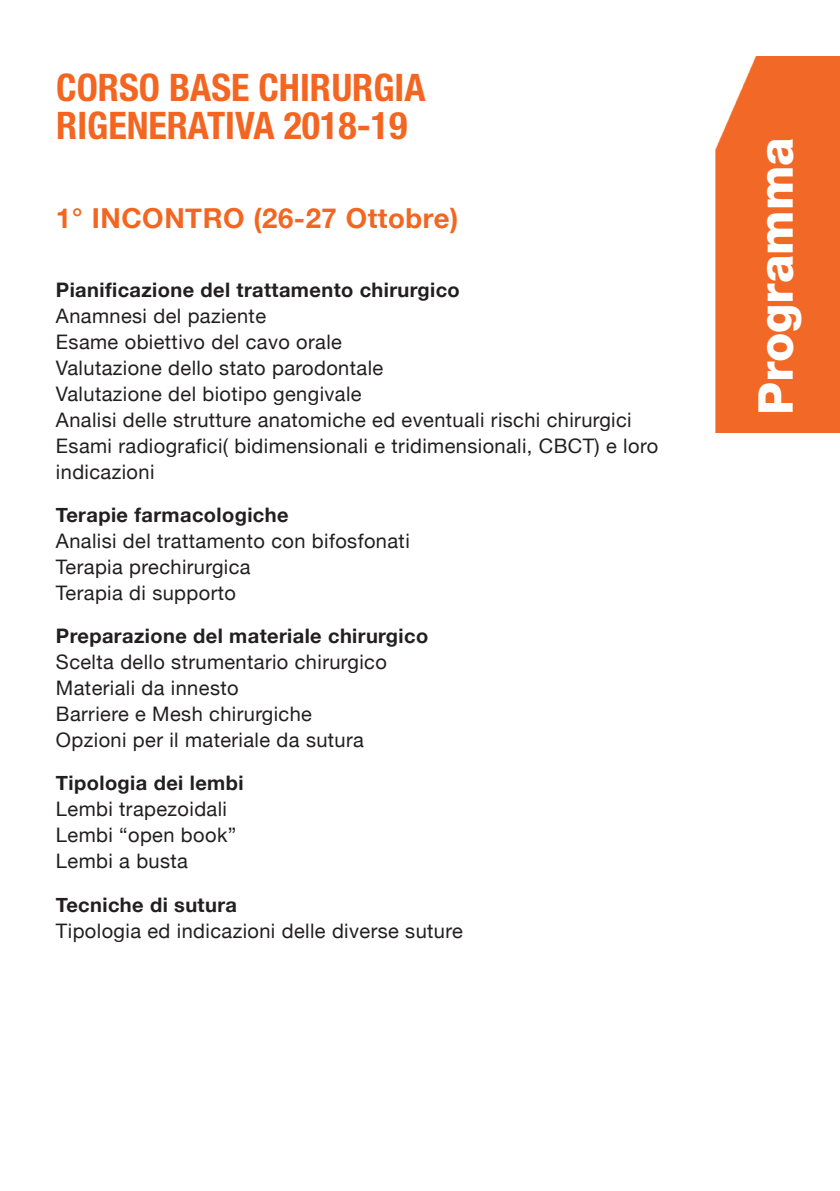
<style>
.page{position:relative;width:840px;height:1191px;background:#fff}
.page>*{position:absolute;margin:0;border:0;box-sizing:border-box;transform-origin:0 0}
.t1{font:800 48px "Helvetica Neue";color:#fff}
.t2{font:700 condensed 38px/37.6px "Helvetica Neue";color:#f36621}
.t3{font:700 27.6px "Helvetica Neue";letter-spacing:.02em;color:#f36621}
.t4{font:20px/26px "Helvetica Neue";letter-spacing:.02em;color:#231f20}
.t5{font:700 20px "Helvetica Neue";letter-spacing:.02em;color:#231f20}
</style>
<div class="page">
<div style="left:715px;top:57px;width:124px;height:375px;background:#f26826"></div>
<h2 class="t2" style="left:56px;top:66px;width:370px">CORSO BASE CHIRURGIA<br>RIGENERATIVA 2018-19</h2>
<h3 class="t3" style="left:56px;top:201px;width:403px">1° INCONTRO (26-27 Ottobre)</h3>
<p class="t5" style="left:56px;top:278px;width:405px">Pianificazione del trattamento chirurgico</p>
<p class="t4" style="left:56px;top:303px;width:603px">Anamnesi del paziente<br>Esame obiettivo del cavo orale<br>Valutazione dello stato parodontale<br>Valutazione del biotipo gengivale<br>Analisi delle strutture anatomiche ed eventuali rischi chirurgici Esami radiografici( bidimensionali e tridimensionali, CBCT) e loro indicazioni</p>
<p class="t5" style="left:56px;top:503px;width:234px">Terapie farmacologiche</p>
<p class="t4" style="left:56px;top:528px;width:355px">Analisi del trattamento con bifosfonati<br>Terapia prechirurgica<br>Terapia di supporto</p>
<p class="t5" style="left:56px;top:624px;width:373px">Preparazione del materiale chirurgico</p>
<p class="t4" style="left:56px;top:649px;width:332px">Scelta dello strumentario chirurgico<br>Materiali da innesto<br>Barriere e Mesh chirurgiche<br>Opzioni per il materiale da sutura</p>
<p class="t5" style="left:56px;top:771px;width:189px">Tipologia dei lembi</p>
<p class="t4" style="left:56px;top:796px;width:182px">Lembi trapezoidali<br>Lembi “open book”<br>Lembi a busta</p>
<p class="t5" style="left:56px;top:892px;width:182px">Tecniche di sutura</p>
<p class="t4" style="left:56px;top:917px;width:408px">Tipologia ed indicazioni delle diverse suture</p>
<h1 class="t1" style="left:758px;top:415px;width:279px;rotate:-90deg">Programma</h1>
</div>
